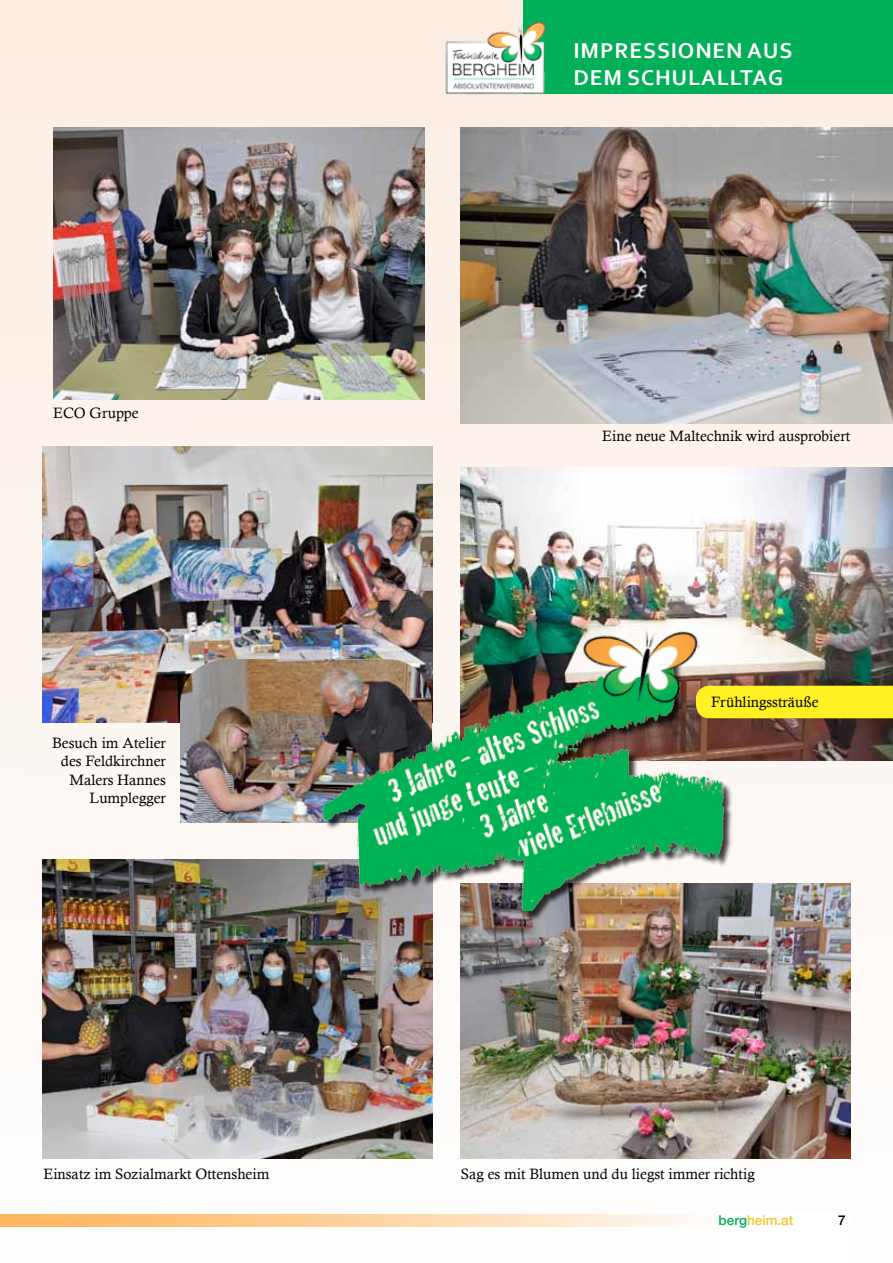
<style>
.page{position:relative;width:893px;height:1263px;background:#fff}
.page>*{position:absolute;margin:0;border:0;box-sizing:border-box;transform-origin:0 0}
.t1{font:700 22.5px/27px "Corbel";letter-spacing:.04em;color:#fff}
.t2{font:15px/18px "Calisto";color:#000;text-align:right}
.t3{font:500 13.5px "Helvetica Neue";color:#f1c725}
.t4{font:500 13.5px "Helvetica Neue";color:#000}
.s1{color:#00af57}
</style>
<div class="page">
<div style="left:0;top:0;width:893px;height:1263px;background:linear-gradient(to bottom,#f8e9de,#f8f8f8)"></div>
<div style="left:719px;top:1212px;width:131px;height:51px;background:#fff"></div>
<svg style="left:0;top:1214px;width:714px;height:13px;background:#fed4a3"></svg>
<div style="left:523px;top:0;width:370px;height:94px;background:#00af57"></div>
<img style="left:441px;top:6px;width:108px;height:104px">
<img style="left:43px;top:859px;width:389px;height:300px">
<img style="left:43px;top:446px;width:389px;height:276px">
<img style="left:53px;top:128px;width:371px;height:272px">
<img style="left:461px;top:128px;width:432px;height:295px">
<img style="left:461px;top:883px;width:389px;height:276px">
<img style="left:461px;top:468px;width:432px;height:292px">
<div style="left:780px;top:686px;width:113px;height:32px;background:#fff123"></div>
<img style="left:180px;top:659px;width:116px;height:164px">
<div style="left:324px;top:658px;width:409px;height:263px;background:#000;opacity:.75"></div>
<img style="left:296px;top:657px;width:484px;height:253px">
<img style="left:572px;top:610px;width:130px;height:104px">
<p class="t2" style="left:53px;top:404px;width:87px">ECO Gruppe</p>
<p class="t2" style="left:52px;top:734px;width:115px">Besuch im Atelier des Feldkirchner<br>Malers Hannes<br>Lumplegger</p>
<h1 class="t1" style="left:573px;top:37px;width:220px">IMPRESSIONEN AUS<br>DEM SCHULALLTAG</h1>
<p class="t2" style="left:602px;top:427px;width:250px">Eine neue Maltechnik wird ausprobiert</p>
<p class="t2" style="left:711px;top:693px;width:109px">Frühlingssträuße</p>
<p class="t2" style="left:43px;top:1165px;width:227px">Einsatz im Sozialmarkt Ottensheim</p>
<p class="t2" style="left:461px;top:1165px;width:295px">Sag es mit Blumen und du liegst immer richtig</p>
<p class="t3" style="left:719px;top:1209px;width:76px"><span class="s1">berg</span>heim.at</p>
<p class="t4" style="left:838px;top:1209px;width:9px">7</p>
</div>
